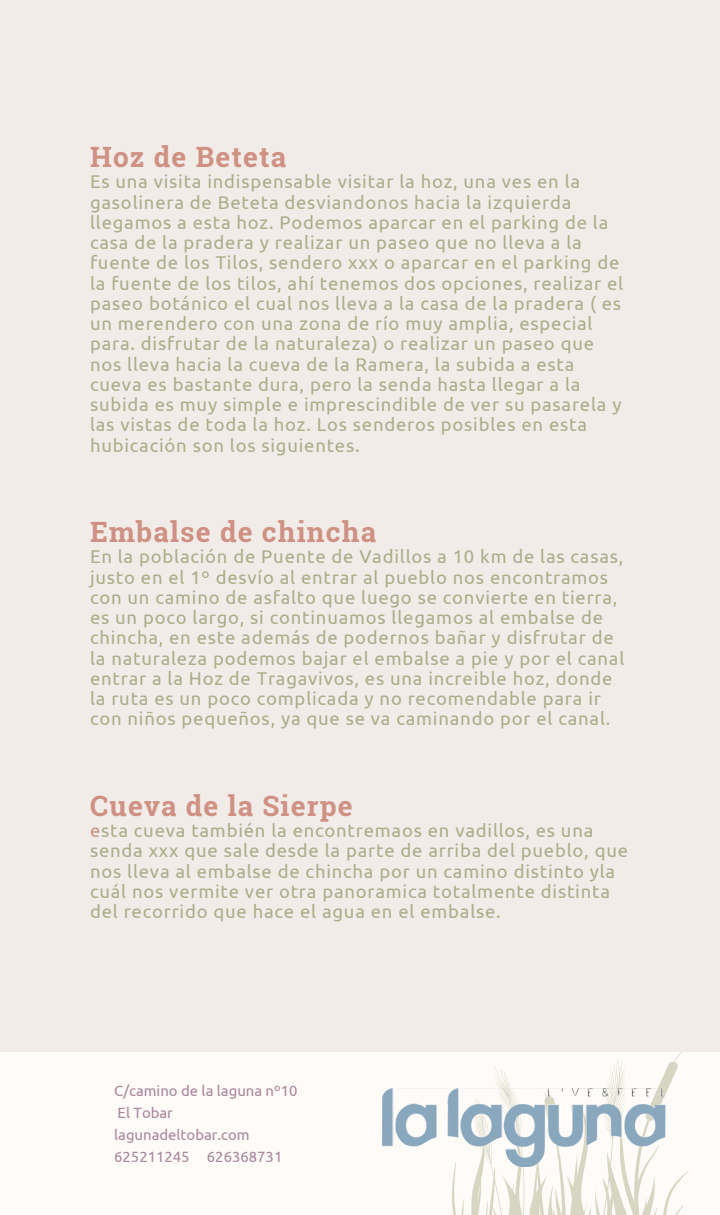
<style>
.page{position:relative;width:720px;height:1215px;background:#fff}
.page>*{position:absolute;margin:0;border:0;box-sizing:border-box;transform-origin:0 0}
.t1{font:700 28px "Roboto Slab";letter-spacing:.045em;color:#cf9183}
.t2{font:18.5px/20.2px "Ubuntu";letter-spacing:.04em;color:#aaae8b}
.t3{font:14.9px "Ubuntu";color:#a8879d}
.s1{color:#cf9183}
</style>
<div class="page">
<div style="left:0;top:0;width:720px;height:1052px;background:#f1ece8"></div>
<div style="left:0;top:1058px;width:720px;height:157px;background:#fffbf8"></div>
<svg style="left:452px;top:1052px;width:237px;height:163px"></svg>
<img style="left:383px;top:1088px;width:284px;height:78px">
<p class="t1" style="left:90px;top:138px;width:198px">Hoz de Beteta</p>
<p class="t2" style="left:90px;top:171px;width:535px">Es una visita indispensable visitar la hoz, una ves en la gasolinera de Beteta desviandonos hacia la izquierda llegamos a esta hoz. Podemos aparcar en el parking de la casa de la pradera y realizar un paseo que no lleva a la fuente de los Tilos, sendero xxx o aparcar en el parking de la fuente de los tilos, ahí tenemos dos opciones, realizar el paseo botánico el cual nos lleva a la casa de la pradera ( es un merendero con una zona de río muy amplia, especial para. disfrutar de la naturaleza) o realizar un paseo que nos lleva hacia la cueva de la Ramera, la subida a esta cueva es bastante dura, pero la senda hasta llegar a la subida es muy simple e imprescindible de ver su pasarela y las vistas de toda la hoz. Los senderos posibles en esta hubicación son los siguientes.</p>
<p class="t1" style="left:90px;top:513px;width:288px">Embalse de chincha</p>
<p class="t2" style="left:90px;top:546px;width:536px">En la población de Puente de Vadillos a 10 km de las casas, justo en el 1º desvío al entrar al pueblo nos encontramos con un camino de asfalto que luego se convierte en tierra, es un poco largo, si continuamos llegamos al embalse de chincha, en este además de podernos bañar y disfrutar de la naturaleza podemos bajar el embalse a pie y por el canal entrar a la Hoz de Tragavivos, es una increible hoz, donde la ruta es un poco complicada y no recomendable para ir con niños pequeños, ya que se va caminando por el canal.</p>
<p class="t1" style="left:90px;top:786px;width:264px">Cueva de la Sierpe</p>
<p class="t2" style="left:90px;top:820px;width:540px"><span class="s1">e</span>sta cueva también la encontremaos en vadillos, es una senda xxx que sale desde la parte de arriba del pueblo, que nos lleva al embalse de chincha por un camino distinto yla cuál nos vermite ver otra panoramica totalmente distinta del recorrido que hace el agua en el embalse.</p>
<p class="t3" style="left:114px;top:1082px;width:185px">C/camino de la laguna nº10</p>
<p class="t3" style="left:118px;top:1104px;width:57px">El Tobar</p>
<p class="t3" style="left:114px;top:1126px;width:137px">lagunadeltobar.com</p>
<p class="t3" style="left:114px;top:1149px;width:170px">625211245 626368731</p>
</div>
